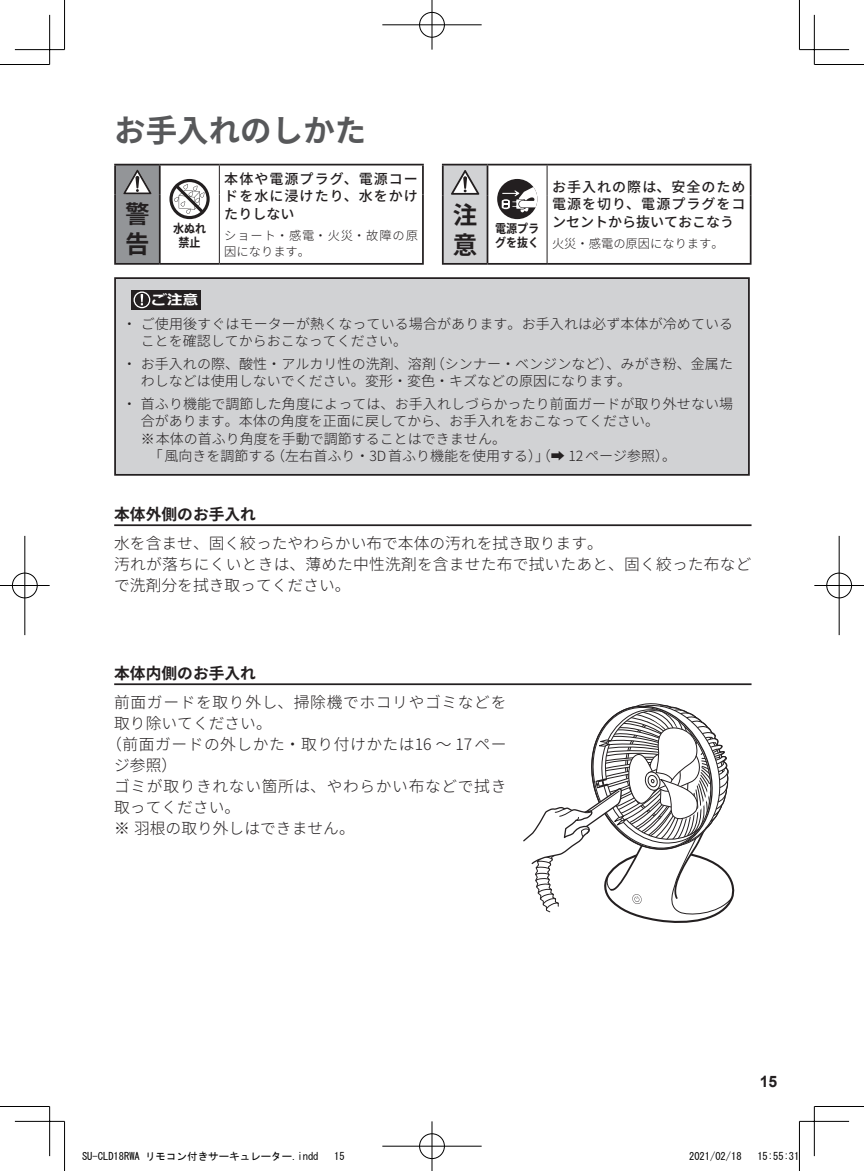
<style>
.page{position:relative;width:864px;height:1171px;background:#fff}
.page>*{position:absolute;margin:0;border:0;box-sizing:border-box;transform-origin:0 0}
.t1{font:700 31.5px "Noto Sans CJ Kjp";color:#57585a}
.t2{font:700 24.5px/30.1px "Noto Sans CJ Kjp";color:#231f20}
.t3{font:300 15.75px/21px "Noto Sans CJ Kjp";letter-spacing:.01em;color:#231f20}
.t4{font:300 15.75px "Noto Sans CJ Kjp";letter-spacing:.04em;color:#231f20}
.t5{font:300 15.75px "Noto Sans CJ Kjp";letter-spacing:.035em;color:#231f20}
.t6{font:700 15.75px "Noto Sans CJ Kjp";color:#231f20}
.t7{font:700 15.75px "Arial";color:#231f20}
.t8{font:300 14px/17.5px "Noto Sans CJ Kjp";color:#231f20}
.t9{font:500 14px/17.5px "Noto Sans CJ Kjp";letter-spacing:.075em;color:#231f20;text-align:justify}
.t10{font:700 14px "Meiryo";color:#fff;scale:1.1 1}
.t11{font:300 12.25px/15.8px "Noto Sans CJ Kjp";letter-spacing:.07em;color:#231f20}
.t12{font:300 12.25px "Noto Sans CJ Kjp";color:#231f20}
.t13{font:700 12.25px/14px "Noto Sans CJ Kjp";color:#231f20;text-align:center;scale:.9 1}
.t14{font:10.5px "MS Gothic";color:#000}
</style>
<div class="page">
<hr style="left:114px;top:164px;width:46px;height:1px;background:#231f20">
<hr style="left:114px;top:165px;width:2px;height:29px;background:#231f20">
<hr style="left:114px;top:194px;width:2px;height:69px;background:#231f20">
<hr style="left:114px;top:263px;width:46px;height:2px;background:#231f20">
<hr style="left:160px;top:164px;width:59px;height:1px;background:#231f20">
<hr style="left:219px;top:164px;width:204px;height:1px;background:#231f20">
<svg style="left:422px;top:165px;width:1px;height:29px"></svg>
<hr style="left:422px;top:194px;width:1px;height:69px;background:#231f20">
<hr style="left:160px;top:263px;width:59px;height:2px;background:#231f20">
<hr style="left:219px;top:263px;width:204px;height:2px;background:#231f20">
<svg style="left:219px;top:165px;width:1px;height:29px"></svg>
<hr style="left:219px;top:194px;width:1px;height:69px;background:#231f20">
<svg style="left:115px;top:165px;width:45px;height:99px;background:#8c8d90"></svg>
<svg style="left:169px;top:179px;width:40px;height:40px"></svg>
<hr style="left:441px;top:164px;width:46px;height:1px;background:#231f20">
<hr style="left:441px;top:165px;width:2px;height:30px;background:#231f20">
<hr style="left:441px;top:195px;width:2px;height:68px;background:#231f20">
<hr style="left:441px;top:263px;width:46px;height:2px;background:#231f20">
<hr style="left:487px;top:164px;width:60px;height:1px;background:#231f20">
<hr style="left:486px;top:165px;width:2px;height:30px;background:#231f20">
<hr style="left:547px;top:164px;width:204px;height:1px;background:#231f20">
<hr style="left:749px;top:165px;width:2px;height:30px;background:#231f20">
<hr style="left:486px;top:195px;width:2px;height:68px;background:#231f20">
<hr style="left:749px;top:195px;width:2px;height:68px;background:#231f20">
<hr style="left:487px;top:263px;width:60px;height:2px;background:#231f20">
<hr style="left:547px;top:263px;width:204px;height:2px;background:#231f20">
<hr style="left:546px;top:165px;width:1px;height:30px;background:#231f20">
<hr style="left:546px;top:195px;width:1px;height:68px;background:#231f20">
<svg style="left:442px;top:165px;width:45px;height:98px;background:#c2c3c5"></svg>
<div style="left:497px;top:179px;width:40px;height:40px;background:#231f20;border-radius:50%"></div>
<svg style="left:501px;top:187px;width:36px;height:27px"></svg>
<hr style="left:114px;top:524px;width:637px;height:2px;background:#231f20">
<hr style="left:114px;top:683px;width:637px;height:2px;background:#231f20">
<svg style="left:523px;top:703px;width:212px;height:220px"></svg>
<div style="left:115px;top:278px;width:633px;height:197px;background:#d1d2d4"></div>
<div style="left:131px;top:290px;width:70px;height:20px;background:#231f20"></div>
<svg style="left:134px;top:292px;width:16px;height:16px"></svg>
<div style="left:133px;top:291px;width:17px;height:17px;border:1px solid #fff;border-radius:50%"></div>
<svg style="left:141px;top:294px;width:2px;height:11px"></svg>
<div style="left:114px;top:277px;width:635px;height:199px;border:2px solid #231f20"></div>
<hr style="left:0;top:64px;width:50px;height:1px;background:#000">
<hr style="left:814px;top:64px;width:49px;height:1px;background:#000">
<hr style="left:0;top:1106px;width:50px;height:1px;background:#000">
<hr style="left:814px;top:1106px;width:49px;height:1px;background:#000">
<hr style="left:64px;top:0;width:1px;height:50px;background:#000">
<hr style="left:64px;top:1121px;width:1px;height:50px;background:#000">
<hr style="left:798px;top:0;width:1px;height:50px;background:#000">
<hr style="left:798px;top:1121px;width:1px;height:50px;background:#000">
<hr style="left:15px;top:49px;width:49px;height:1px;background:#000">
<hr style="left:799px;top:49px;width:49px;height:1px;background:#000">
<hr style="left:15px;top:1121px;width:49px;height:1px;background:#000">
<hr style="left:799px;top:1121px;width:49px;height:1px;background:#000">
<hr style="left:49px;top:15px;width:1px;height:49px;background:#000">
<hr style="left:49px;top:1106px;width:1px;height:50px;background:#000">
<hr style="left:813px;top:15px;width:1px;height:49px;background:#000">
<hr style="left:813px;top:1106px;width:1px;height:50px;background:#000">
<div style="left:418px;top:11px;width:27px;height:27px;border:2px solid #fff;border-radius:50%"></div>
<hr style="left:382px;top:24px;width:99px;height:2px;background:#fff">
<hr style="left:430px;top:0;width:3px;height:50px;background:#fff">
<div style="left:419px;top:12px;width:25px;height:25px;border:1px solid #000;border-radius:50%"></div>
<hr style="left:382px;top:25px;width:99px;height:1px;background:#000">
<hr style="left:431px;top:0;width:1px;height:50px;background:#000">
<div style="left:418px;top:1132px;width:27px;height:28px;border:2px solid #fff;border-radius:50%"></div>
<hr style="left:382px;top:1145px;width:99px;height:2px;background:#fff">
<hr style="left:430px;top:1121px;width:3px;height:50px;background:#fff">
<div style="left:419px;top:1133px;width:25px;height:26px;border:1px solid #000;border-radius:50%"></div>
<hr style="left:382px;top:1146px;width:99px;height:1px;background:#000">
<hr style="left:431px;top:1121px;width:1px;height:50px;background:#000">
<div style="left:11px;top:572px;width:27px;height:27px;border:2px solid #fff;border-radius:50%"></div>
<hr style="left:0;top:584px;width:50px;height:3px;background:#fff">
<hr style="left:24px;top:536px;width:2px;height:99px;background:#fff">
<div style="left:12px;top:573px;width:25px;height:25px;border:1px solid #000;border-radius:50%"></div>
<hr style="left:0;top:585px;width:50px;height:1px;background:#000">
<hr style="left:25px;top:536px;width:1px;height:99px;background:#000">
<div style="left:825px;top:572px;width:27px;height:27px;border:2px solid #fff;border-radius:50%"></div>
<hr style="left:814px;top:584px;width:49px;height:3px;background:#fff">
<hr style="left:837px;top:536px;width:3px;height:99px;background:#fff">
<div style="left:826px;top:573px;width:25px;height:25px;border:1px solid #000;border-radius:50%"></div>
<hr style="left:814px;top:585px;width:49px;height:1px;background:#000">
<hr style="left:838px;top:536px;width:1px;height:99px;background:#000">
<h1 class="t1" style="left:114px;top:113px;width:254px">お手入れのしかた</h1>
<h2 class="t2" style="left:125px;top:200px;width:25px">警告</h2>
<p class="t13" style="left:173px;top:222px;width:38px">水ぬれ禁止</p>
<p class="t9" style="left:224px;top:170px;width:195px">本体や電源プラグ、電源コードを水に浸けたり、水をかけたりしない</p>
<p class="t11" style="left:224px;top:228px;width:195px">ショート・感電・火災・故障の原因になります。</p>
<h2 class="t2" style="left:452px;top:200px;width:25px">注意</h2>
<p class="t13" style="left:495px;top:222px;width:51px;text-align:left">電源プラグを抜く</p>
<p class="t9" style="left:552px;top:178px;width:195px">お手入れの際は、安全のため電源を切り、電源プラグをコンセントから抜いておこなう</p>
<p class="t12" style="left:552px;top:236px;width:173px">火災・感電の原因になります。</p>
<p class="t10" style="left:152px;top:290px;width:44px">ご注意</p>
<p class="t8" style="left:141px;top:315px;width:593px;text-indent:-18px">・ ご使用後すぐはモーターが熱くなっている場合があります。お手入れは必ず本体が冷めていることを確認してからおこなってください。</p>
<p class="t8" style="left:141px;top:355px;width:593px;text-indent:-18px">・ お手入れの際、酸性・アルカリ性の洗剤、溶剤（シンナー・ベンジンなど）、みがき粉、金属たわしなどは使用しないでください。変形・変色・キズなどの原因になります。</p>
<p class="t8" style="left:122px;top:395px;width:612px">・ 首ふり機能で調節した角度によっては、お手入れしづらかったり前面ガードが取り外せない場</p>
<p class="t8" style="left:141px;top:412px;width:519px">合があります。本体の角度を正面に戻してから、お手入れをおこなってください。</p>
<p class="t8" style="left:141px;top:430px;width:366px">※ 本体の首ふり角度を手動で調節することはできません。</p>
<p class="t8" style="left:149px;top:447px;width:529px">「風向きを調節する（左右首ふり・3D首ふり機能を使用する）」（➡ 12ページ参照）。</p>
<p class="t6" style="left:114px;top:505px;width:143px">本体外側のお手入れ</p>
<p class="t3" style="left:114px;top:533px;width:638px">水を含ませ、固く絞ったやわらかい布で本体の汚れを拭き取ります。<br>汚れが落ちにくいときは、薄めた中性洗剤を含ませた布で拭いたあと、固く絞った布などで洗剤分を拭き取ってください。</p>
<p class="t6" style="left:114px;top:664px;width:143px">本体内側のお手入れ</p>
<p class="t4" style="left:114px;top:693px;width:393px">前面ガードを取り外し、掃除機でホコリやゴミなどを</p>
<p class="t3" style="left:114px;top:713px;width:159px">取り除いてください。</p>
<p class="t5" style="left:106px;top:735px;width:401px">（前面ガードの外しかた・取り付けかたは16 ～ 17ペー</p>
<p class="t3" style="left:114px;top:755px;width:64px">ジ参照）</p>
<p class="t4" style="left:114px;top:777px;width:393px">ゴミが取りきれない箇所は、やわらかい布などで拭き</p>
<p class="t3" style="left:114px;top:797px;width:128px">取ってください。</p>
<p class="t3" style="left:114px;top:818px;width:242px">※ 羽根の取り外しはできません。</p>
<p class="t7" style="left:759px;top:1070px;width:19px">15</p>
<p class="t14" style="left:82px;top:1151px;width:238px">SU-CLD18RWA リモコン付きサーキュレーター.indd</p>
<p class="t14" style="left:334px;top:1151px;width:12px">15</p>
<p class="t14" style="left:688px;top:1151px;width:54px">2021/02/18</p>
<p class="t14" style="left:757px;top:1151px;width:43px">15:55:31</p>
</div>
